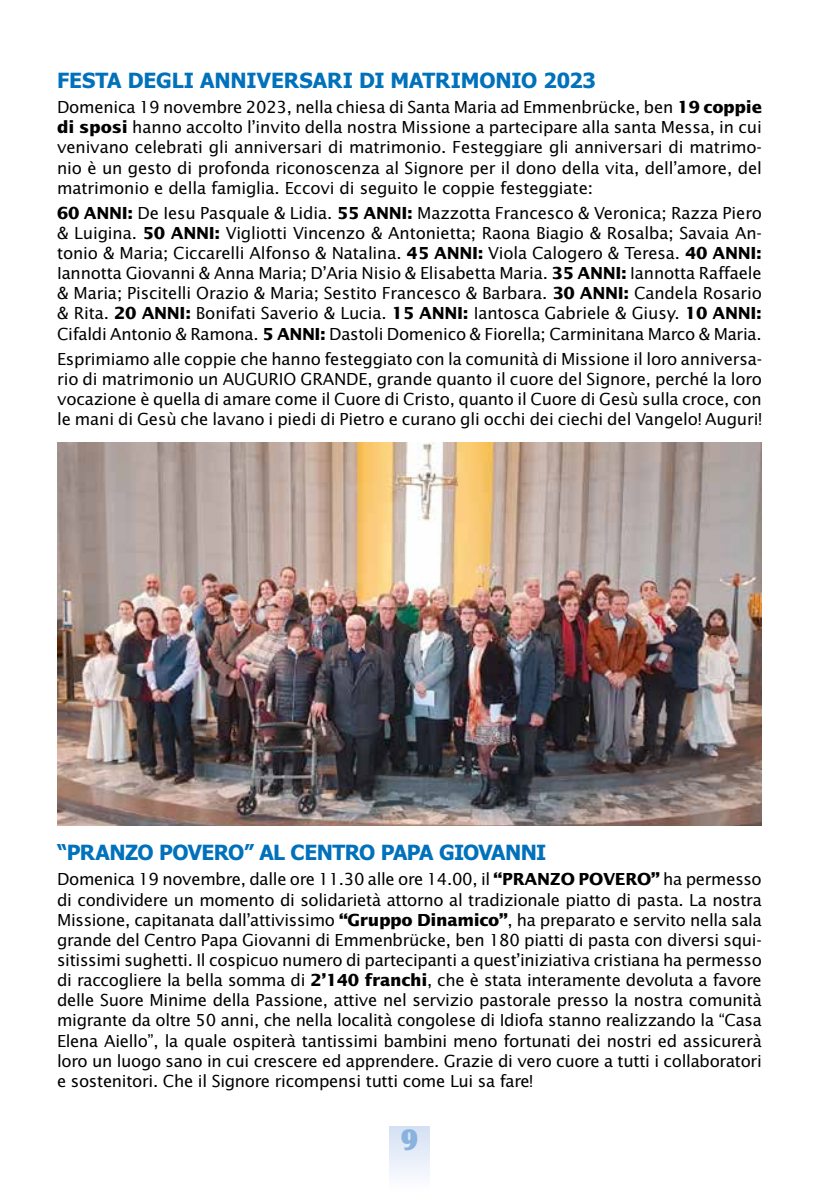
<style>
.page{position:relative;width:819px;height:1191px;background:#fff}
.page>*{position:absolute;margin:0;border:0;box-sizing:border-box;transform-origin:0 0}
.t1{font:900 30.62px "Castle TOT";color:#89b2df}
.t2{font:700 21px "Tahoma";letter-spacing:-.02em;color:#0071bb}
.t3{font:16.62px/20.1px "Lucida Sans";letter-spacing:-.02em;color:#000;text-align:justify}
.s1{font-weight:700}
</style>
<div class="page">
<div style="left:389px;top:1126px;width:40px;height:65px;background:linear-gradient(to bottom,#d4e0f4,#fefeff)"></div>
<img style="left:57px;top:442px;width:704px;height:383px">
<p class="t2" style="left:57px;top:66px;width:540px">FESTA DEGLI ANNIVERSARI DI MATRIMONIO 2023</p>
<p class="t3" style="left:57px;top:97px;width:706px">Domenica 19 novembre 2023, nella chiesa di Santa Maria ad Emmenbrücke, ben <span class="s1">19 coppie di sposi</span> hanno accolto l’invito della nostra Missione a partecipare alla santa Messa, in cui venivano celebrati gli anniversari di matrimonio. Festeggiare gli anniversari di matrimo&shy;nio è un gesto di profonda riconoscenza al Signore per il dono della vita, dell’amore, del matrimonio e della famiglia. Eccovi di seguito le coppie festeggiate:</p>
<p class="t3" style="left:57px;top:203px;width:706px"><span class="s1">60 ANNI:</span> De Iesu Pasquale &amp; Lidia. <span class="s1">55 ANNI:</span> Mazzotta Francesco &amp; Veronica; Razza Piero &amp; Luigina. <span class="s1">50 ANNI:</span> Vigliotti Vincenzo &amp; Antonietta; Raona Biagio &amp; Rosalba; Savaia An&shy;tonio &amp; Maria; Ciccarelli Alfonso &amp; Natalina. <span class="s1">45 ANNI:</span> Viola Calogero &amp; Teresa. <span class="s1">40 ANNI:<br></span>Iannotta Giovanni &amp; Anna Maria; D’Aria Nisio &amp; Elisabetta Maria. <span class="s1">35 ANNI:</span> Iannotta Raffaele &amp; Maria; Piscitelli Orazio &amp; Maria; Sestito Francesco &amp; Barbara. <span class="s1">30 ANNI:</span> Candela Rosario &amp; Rita. <span class="s1">20 ANNI:</span> Bonifati Saverio &amp; Lucia. <span class="s1">15 ANNI:</span> Iantosca Gabriele &amp; Giusy. <span class="s1">10 ANNI:<br></span>Cifaldi Antonio &amp; Ramona. <span class="s1">5 ANNI:</span> Dastoli Domenico &amp; Fiorella; Carminitana Marco &amp; Maria.</p>
<p class="t3" style="left:57px;top:349px;width:706px">Esprimiamo alle coppie che hanno festeggiato con la comunità di Missione il loro anniversa&shy;rio di matrimonio un AUGURIO GRANDE, grande quanto il cuore del Signore, perché la loro vocazione è quella di amare come il Cuore di Cristo, quanto il Cuore di Gesù sulla croce, con le mani di Gesù che lavano i piedi di Pietro e curano gli occhi dei ciechi del Vangelo! Auguri!</p>
<p class="t2" style="left:57px;top:838px;width:491px">“PRANZO POVERO” AL CENTRO PAPA GIOVANNI</p>
<p class="t3" style="left:57px;top:869px;width:706px">Domenica 19 novembre, dalle ore 11.30 alle ore 14.00, il <span class="s1">“PRANZO POVERO”</span> ha permesso di condividere un momento di solidarietà attorno al tradizionale piatto di pasta. La nostra Missione, capitanata dall’attivissimo <span class="s1">“Gruppo Dinamico”</span>, ha preparato e servito nella sala grande del Centro Papa Giovanni di Emmenbrücke, ben 180 piatti di pasta con diversi squi&shy;sitissimi sughetti. Il cospicuo numero di partecipanti a quest’iniziativa cristiana ha permesso di raccogliere la bella somma di <span class="s1">2’140 franchi</span>, che è stata interamente devoluta a favore delle Suore Minime della Passione, attive nel servizio pastorale presso la nostra comunità migrante da oltre 50 anni, che nella località congolese di Idiofa stanno realizzando la “Casa Elena Aiello”, la quale ospiterà tantissimi bambini meno fortunati dei nostri ed assicurerà loro un luogo sano in cui crescere ed apprendere. Grazie di vero cuore a tutti i collaboratori e sostenitori. Che il Signore ricompensi tutti come Lui sa fare!</p>
<h1 class="t1" style="left:400px;top:1121px;width:19px">9</h1>
</div>
